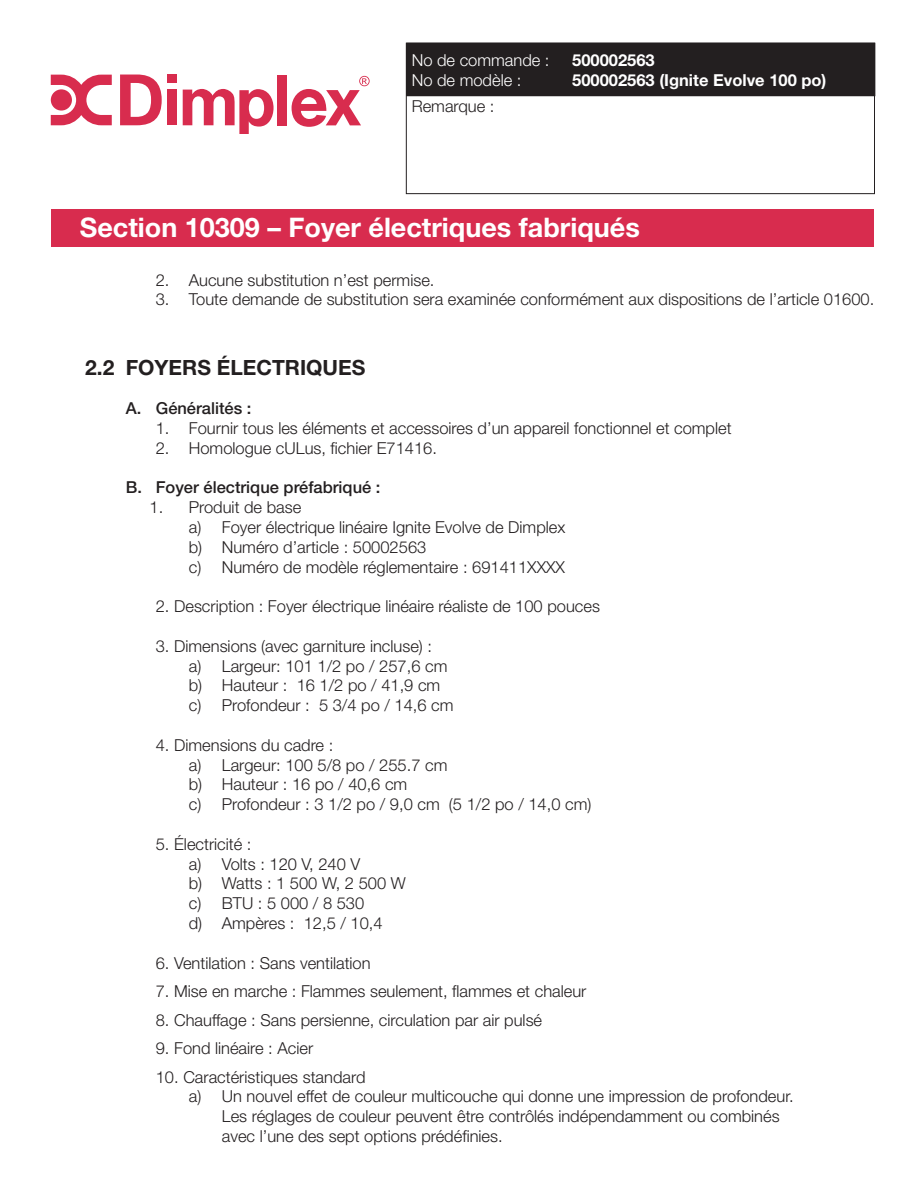
<style>
.page{position:relative;width:918px;height:1188px;background:#fff}
.page>*{position:absolute;margin:0;border:0;box-sizing:border-box;transform-origin:0 0}
.t1{font:700 27px "Helvetica Neue LT Std";color:#fff}
.t2{font:700 21px "Helvetica Neue LT Std";color:#231f20}
.t3{font:300 16.5px/19.8px "Helvetica Neue LT Std";color:#231f20}
.t4{font:500 16.5px "Helvetica Neue LT Std";color:#231f20}
.t5{font:700 16.5px "Helvetica Neue LT Std";color:#fff}
.t6{font:300 16.5px "Helvetica Neue LT Std";color:#fff}
</style>
<div class="page">
<div style="left:51px;top:210px;width:823px;height:37px;background:#d82c4e"></div>
<div style="left:407px;top:43px;width:468px;height:53px;background:#231f20"></div>
<svg style="left:51px;top:75px;width:61px;height:50px"></svg>
<svg style="left:120px;top:75px;width:42px;height:50px"></svg>
<div style="left:167px;top:75px;width:10px;height:8px;background:#d82c4e"></div>
<div style="left:167px;top:90px;width:10px;height:35px;background:#d82c4e"></div>
<div style="left:278px;top:75px;width:9px;height:50px;background:#d82c4e"></div>
<svg style="left:183px;top:89px;width:91px;height:45px"></svg>
<svg style="left:292px;top:76px;width:78px;height:51px"></svg>
<p class="t6" style="left:412px;top:50px;width:139px">No de commande :</p>
<p class="t5" style="left:572px;top:50px;width:84px">500002563</p>
<p class="t6" style="left:412px;top:70px;width:111px">No de modèle :</p>
<p class="t5" style="left:572px;top:69px;width:256px">500002563 (Ignite Evolve 100 po)</p>
<p class="t3" style="left:412px;top:96px;width:84px">Remarque :</p>
<h1 class="t1" style="left:80px;top:211px;width:562px">Section 10309 – Foyer électriques fabriqués</h1>
<p class="t3" style="left:156px;top:269px;width:280px">2. Aucune substitution n’est permise.</p>
<p class="t3" style="left:156px;top:289px;width:720px">3. Toute demande de substitution sera examinée conformément aux dispositions de l’article 01600.</p>
<p class="t2" style="left:85px;top:354px;width:282px">2.2 FOYERS ÉLECTRIQUES</p>
<p class="t4" style="left:126px;top:399px;width:127px">A. Généralités :</p>
<p class="t3" style="left:156px;top:418px;width:577px">1. Fournir tous les éléments et accessoires d’un appareil fonctionnel et complet</p>
<p class="t3" style="left:156px;top:438px;width:283px">2. Homologue cULus, fichier E71416.</p>
<p class="t4" style="left:126px;top:478px;width:256px">B. Foyer électrique préfabriqué :</p>
<p class="t3" style="left:189px;top:497px;width:378px;text-indent:-39px">1. Produit de base<br>a) Foyer électrique linéaire Ignite Evolve de Dimplex b) Numéro d’article : 50002563<br>c) Numéro de modèle réglementaire : 691411XXXX</p>
<p class="t3" style="left:156px;top:596px;width:446px">2. Description : Foyer électrique linéaire réaliste de 100 pouces</p>
<p class="t3" style="left:189px;top:636px;width:266px;text-indent:-33px">3. Dimensions (avec garniture incluse) :<br>a) Largeur: 101 1/2 po / 257,6 cm b) Hauteur : 16 1/2 po / 41,9 cm c) Profondeur : 5 3/4 po / 14,6 cm</p>
<p class="t3" style="left:189px;top:735px;width:404px;text-indent:-33px">4. Dimensions du cadre :<br>a) Largeur: 100 5/8 po / 255.7 cm<br>b) Hauteur : 16 po / 40,6 cm<br>c) Profondeur : 3 1/2 po / 9,0 cm (5 1/2 po / 14,0 cm)</p>
<p class="t3" style="left:189px;top:834px;width:219px;text-indent:-33px">5. Électricité :<br>a) Volts : 120 V, 240 V<br>b) Watts : 1 500 W, 2 500 W c) BTU : 5 000 / 8 530<br>d) Ampères : 12,5 / 10,4</p>
<p class="t3" style="left:156px;top:953px;width:216px">6. Ventilation : Sans ventilation</p>
<p class="t3" style="left:156px;top:981px;width:432px">7. Mise en marche : Flammes seulement, flammes et chaleur</p>
<p class="t3" style="left:156px;top:1010px;width:388px">8. Chauffage : Sans persienne, circulation par air pulsé</p>
<p class="t3" style="left:156px;top:1038px;width:159px">9. Fond linéaire : Acier</p>
<p class="t3" style="left:156px;top:1067px;width:211px">10. Caractéristiques standard</p>
<p class="t3" style="left:189px;top:1086px;width:606px">a) Un nouvel effet de couleur multicouche qui donne une impression de profondeur.</p>
<p class="t3" style="left:222px;top:1106px;width:559px">Les réglages de couleur peuvent être contrôlés indépendamment ou combinés</p>
<p class="t3" style="left:222px;top:1126px;width:282px">avec l’une des sept options prédéfinies.</p>
</div>
